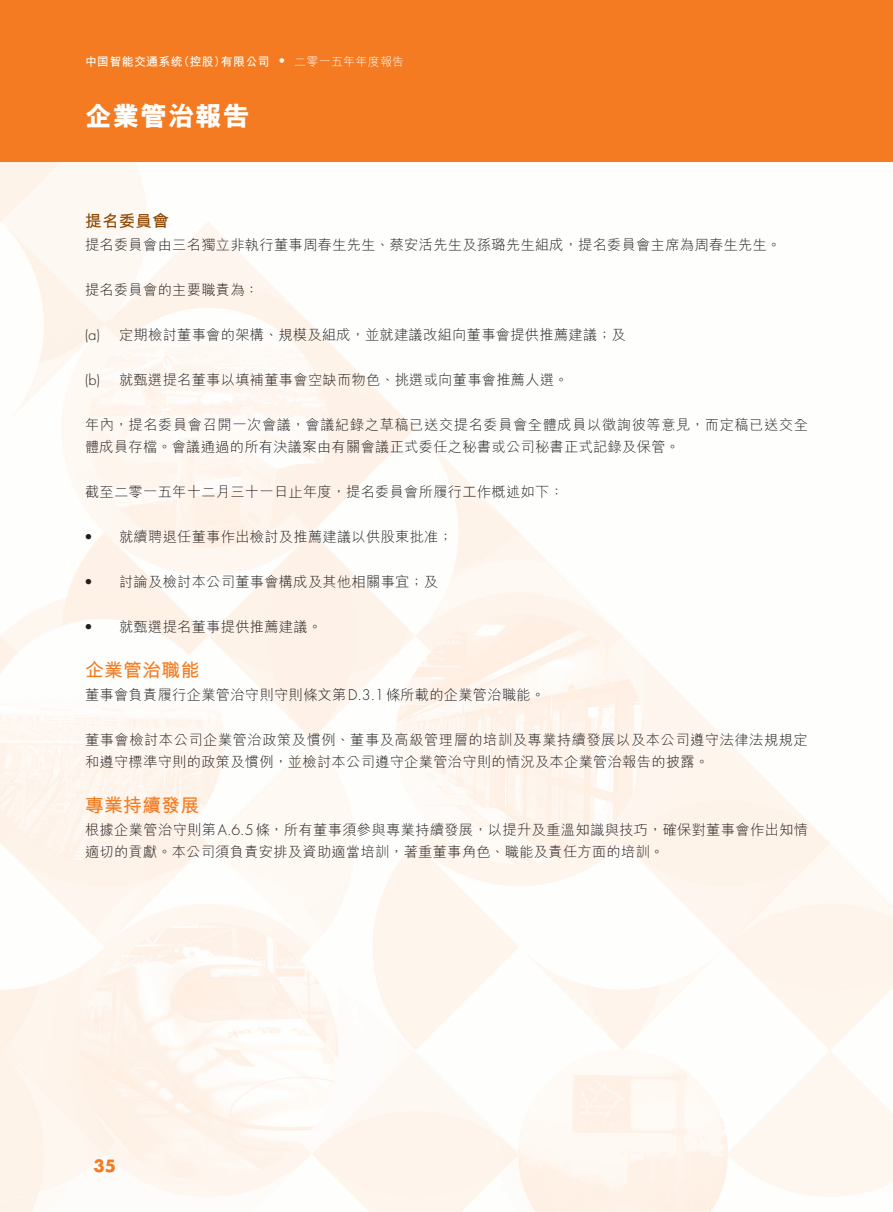
<style>
.page{position:relative;width:893px;height:1212px;background:#fff}
.page>*{position:absolute;margin:0;border:0;box-sizing:border-box;transform-origin:0 0}
.t1{font:800 27px "M Hei HK";letter-spacing:.02em;color:#fff}
._01_H1{font:700 18.75px "M Hei HK";letter-spacing:.02em;color:#f47b21}
._02_H2{font:700 16.5px "M Hei HK";letter-spacing:.02em;color:#8d4400}
.t2{font:700 16.5px "Futura Std";color:#f47b21}
._00_txt{font:300 14.25px/22.5px "M Hei HK";letter-spacing:.02em;color:#231f20}
._00_txt-2{font:300 14.25px/22.5px "M Hei HK";letter-spacing:.04em;color:#231f20}
._00_txt-3{font:300 14.25px "Futura Std";color:#231f20}
.t3{font:700 12px "M Hei HKS";letter-spacing:.02em;color:#fff}
.t4{font:300 12px "M Hei HK";letter-spacing:.02em;color:#fff}
.t5{font:700 12px "Futura Std";color:#fff}
.s1{font-family:"Futura Std"}
</style>
<div class="page">
<img style="left:0;top:162px;width:893px;height:1050px">
<div style="left:0;top:0;width:893px;height:162px;background:#f47b21"></div>
<p class="t3" style="left:85px;top:53px;width:99px">中国智能交通系統</p>
<h1 class="t1" style="left:85px;top:103px;width:166px">企業管治報告</h1>
<p class="t3" style="left:178px;top:53px;width:50px">（控股）</p>
<p class="t3" style="left:221px;top:53px;width:50px">有限公司</p>
<p class="t5" style="left:278px;top:53px;width:10px">•</p>
<p class="t4" style="left:294px;top:55px;width:111px">二零一五年年度報告</p>
<p class="_02_H2" style="left:85px;top:209px;width:85px">提名委員會</p>
<p class="_00_txt" style="left:85px;top:233px;width:697px">提名委員會由三名獨立非執行董事周春生先生、蔡安活先生及孫璐先生組成，提名委員會主席為周春生先生。</p>
<p class="_00_txt" style="left:85px;top:278px;width:175px">提名委員會的主要職責為：</p>
<p class="_00_txt" style="left:119px;top:323px;width:508px">定期檢討董事會的架構、規模及組成，並就建議改組向董事會提供推薦建議；及</p>
<p class="_00_txt-3" style="left:85px;top:326px;width:16px">)a(</p>
<p class="_00_txt" style="left:119px;top:368px;width:451px">就甄選提名董事以填補董事會空缺而物色、挑選或向董事會推薦人選。</p>
<p class="_00_txt-3" style="left:85px;top:371px;width:16px">)b(</p>
<p class="_00_txt-2" style="left:85px;top:413px;width:725px">年內，提名委員會召開一次會議，會議紀錄之草稿已送交提名委員會全體成員以徵詢彼等意見，而定稿已送交全體成員存檔。會議通過的所有決議案由有關會議正式委任之秘書或公司秘書正式記錄及保管。</p>
<p class="_00_txt" style="left:85px;top:481px;width:480px">截至二零一五年十二月三十一日止年度，提名委員會所履行工作概述如下：</p>
<p class="_00_txt" style="left:119px;top:526px;width:335px">就續聘退任董事作出檢討及推薦建議以供股東批准;</p>
<p class="_00_txt-3" style="left:84px;top:528px;width:10px">•</p>
<p class="_00_txt-3" style="left:84px;top:573px;width:10px">•</p>
<p class="_00_txt" style="left:119px;top:571px;width:320px">討論及檢討本公司董事會構成及其他相關事宜；及</p>
<p class="_00_txt" style="left:119px;top:616px;width:204px">就甄選提名董事提供推薦建議。</p>
<p class="_00_txt-3" style="left:84px;top:618px;width:10px">•</p>
<p class="_01_H1" style="left:85px;top:657px;width:116px">企業管治職能</p>
<p class="_00_txt" style="left:85px;top:683px;width:462px">董事會負責履行企業管治守則守則條文第<span class="s1">D.3.1</span>條所載的企業管治職能。</p>
<p class="_00_txt" style="left:85px;top:728px;width:724px">董事會檢討本公司企業管治政策及慣例、董事及高級管理層的培訓及專業持續發展以及本公司遵守法律法規規定和遵守標準守則的政策及慣例，並檢討本公司遵守企業管治守則的情況及本企業管治報告的披露。</p>
<p class="_01_H1" style="left:85px;top:792px;width:116px">專業持續發展</p>
<p class="_00_txt" style="left:85px;top:818px;width:725px">根據企業管治守則第<span class="s1">A.6.5</span>條，所有董事須參與專業持續發展，以提升及重溫知識與技巧，確保對董事會作出知情適切的貢獻。本公司須負責安排及資助適當培訓，著重董事角色、職能及責任方面的培訓。</p>
<p class="t2" style="left:94px;top:1155px;width:24px">35</p>
</div>
